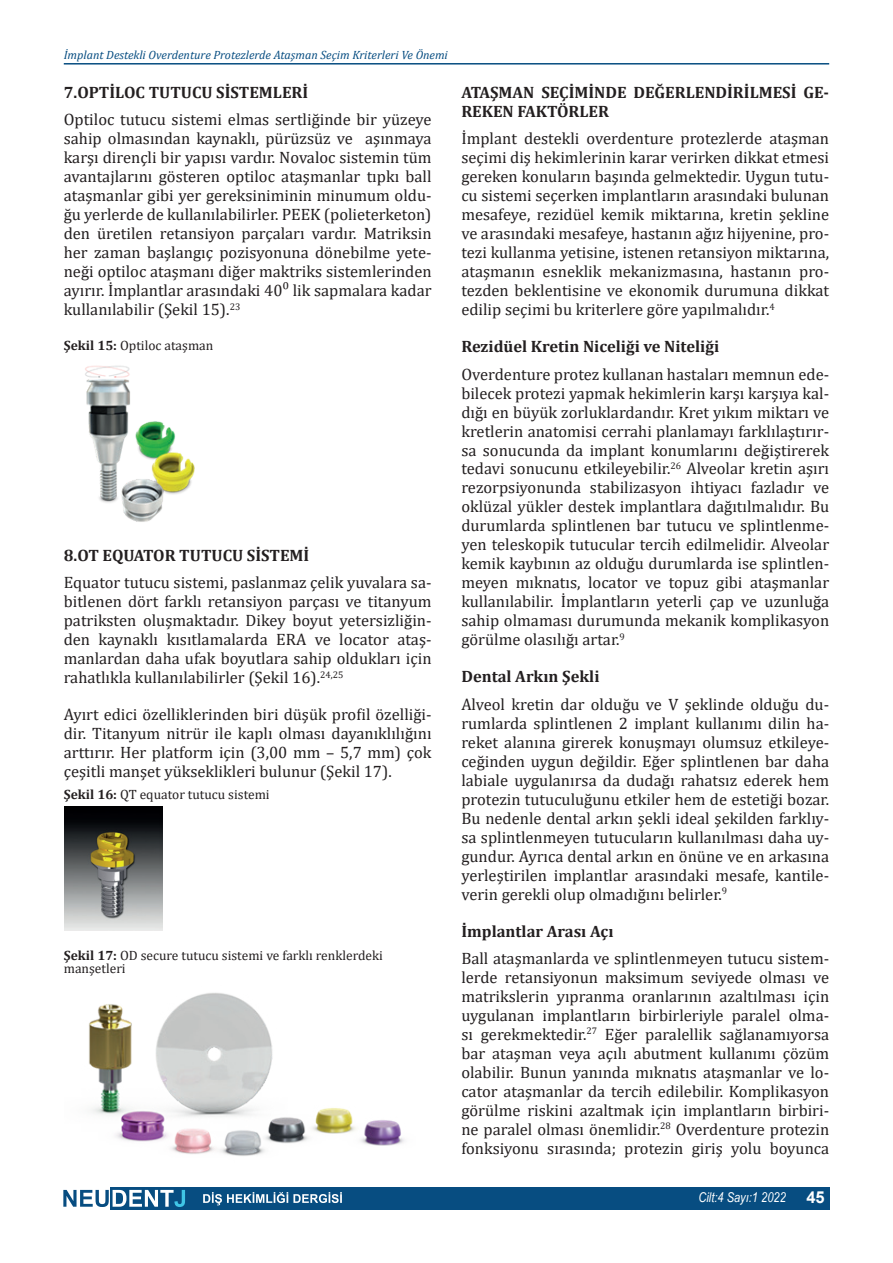
<style>
.page{position:relative;width:893px;height:1263px;background:#fff}
.page>*{position:absolute;margin:0;border:0;box-sizing:border-box;transform-origin:0 0}
.t1{font:16.5px/18.9px "Cambria";color:#231f20;text-align:justify}
.t2{font:700 16.5px/19px "Cambria";color:#231f20}
.t3{font:13.5px/13.5px "Cambria";color:#231f20}
.t4{font:italic 13.5px "Arial Narrow";color:#fff}
.t5{font:italic 12px "Cambria";color:#074d81}
.s1{font-weight:700}
.s2{font-family:"Arial";font-weight:700;font-style:normal;font-size:16.5px}
</style>
<div class="page">
<div style="left:110px;top:1187px;width:719px;height:22px;background:#074d81"></div>
<svg style="left:63px;top:1190px;width:122px;height:17px"></svg>
<svg style="left:203px;top:1192px;width:139px;height:13px"></svg>
<hr style="left:64px;top:63px;width:765px;height:2px;background:#074d81">
<img style="left:85px;top:365px;width:110px;height:157px">
<img style="left:64px;top:806px;width:99px;height:124px">
<img style="left:89px;top:992px;width:316px;height:164px">
<p class="t5" style="left:64px;top:46px;width:386px">İmplant Destekli Overdenture Protezlerde Ataşman Seçim Kriterleri Ve Önemi</p>
<p class="t2" style="left:64px;top:82px;width:246px">7.OPTİLOC TUTUCU SİSTEMLERİ</p>
<p class="t1" style="left:64px;top:110px;width:369px">Optiloc tutucu sistemi elmas sertliğinde bir yüzeye sahip olmasından kaynaklı, pürüzsüz ve aşınmaya karşı dirençli bir yapısı vardır. Novaloc sistemin tüm avantajlarını gösteren optiloc ataşmanlar tıpkı ball ataşmanlar gibi yer gereksiniminin minumum oldu&shy;ğu yerlerde de kullanılabilirler. PEEK (polieterketon) den üretilen retansiyon parçaları vardır. Matriksin her zaman başlangıç pozisyonuna dönebilme yete&shy;neği optiloc ataşmanı diğer maktriks sistemlerinden ayırır. İmplantlar arasındaki 40⁰ lik sapmalara kadar kullanılabilir (Şekil 15).<sup>23</sup></p>
<p class="t3" style="left:64px;top:338px;width:151px"><span class="s1">Şekil 15:</span> Optiloc ataşman</p>
<p class="t2" style="left:64px;top:545px;width:247px">8.OT EQUATOR TUTUCU SİSTEMİ</p>
<p class="t1" style="left:64px;top:573px;width:369px">Equator tutucu sistemi, paslanmaz çelik yuvalara sa&shy;bitlenen dört farklı retansiyon parçası ve titanyum patriksten oluşmaktadır. Dikey boyut yetersizliğin&shy;den kaynaklı kısıtlamalarda ERA ve locator ataş&shy;manlardan daha ufak boyutlara sahip oldukları için rahatlıkla kullanılabilirler (Şekil 16).<sup>24,25</sup></p>
<p class="t1" style="left:64px;top:705px;width:369px">Ayırt edici özelliklerinden biri düşük profil özelliği&shy;dir. Titanyum nitrür ile kaplı olması dayanıklılığını arttırır. Her platform için (3,00 mm – 5,7 mm) çok çeşitli manşet yükseklikleri bulunur (Şekil 17).</p>
<p class="t3" style="left:64px;top:788px;width:207px"><span class="s1">Şekil 16:</span> QT equator tutucu sistemi</p>
<p class="t3" style="left:64px;top:948px;width:321px"><span class="s1">Şekil 17:</span> OD secure tutucu sistemi ve farklı renklerdeki manşetleri</p>
<p class="t2" style="left:461px;top:82px;width:369px">ATAŞMAN SEÇİMİNDE DEĞERLENDİRİLMESİ GE-<br>REKEN FAKTÖRLER</p>
<p class="t1" style="left:461px;top:129px;width:369px">İmplant destekli overdenture protezlerde ataşman seçimi diş hekimlerinin karar verirken dikkat etmesi gereken konuların başında gelmektedir. Uygun tutu&shy;cu sistemi seçerken implantların arasındaki bulunan mesafeye, rezidüel kemik miktarına, kretin şekline ve arasındaki mesafeye, hastanın ağız hijyenine, pro&shy;tezi kullanma yetisine, istenen retansiyon miktarına, ataşmanın esneklik mekanizmasına, hastanın pro&shy;tezden beklentisine ve ekonomik durumuna dikkat edilip seçimi bu kriterlere göre yapılmalıdır.<sup>4</sup></p>
<p class="t2" style="left:461px;top:336px;width:259px">Rezidüel Kretin Niceliği ve Niteliği</p>
<p class="t1" style="left:461px;top:364px;width:369px">Overdenture protez kullanan hastaları memnun ede&shy;bilecek protezi yapmak hekimlerin karşı karşıya kal&shy;dığı en büyük zorluklardandır. Kret yıkım miktarı ve kretlerin anatomisi cerrahi planlamayı farklılaştırır&shy;sa sonucunda da implant konumlarını değiştirerek tedavi sonucunu etkileyebilir.<sup>26</sup> Alveolar kretin aşırı rezorpsiyonunda stabilizasyon ihtiyacı fazladır ve oklüzal yükler destek implantlara dağıtılmalıdır. Bu durumlarda splintlenen bar tutucu ve splintlenme&shy;yen teleskopik tutucular tercih edilmelidir. Alveolar kemik kaybının az olduğu durumlarda ise splintlen&shy;meyen mıknatıs, locator ve topuz gibi ataşmanlar kullanılabilir. İmplantların yeterli çap ve uzunluğa sahip olmaması durumunda mekanik komplikasyon görülme olasılığı artar.<sup>9</sup></p>
<p class="t2" style="left:461px;top:666px;width:140px">Dental Arkın Şekli</p>
<p class="t1" style="left:461px;top:695px;width:369px">Alveol kretin dar olduğu ve V şeklinde olduğu du&shy;rumlarda splintlenen 2 implant kullanımı dilin ha&shy;reket alanına girerek konuşmayı olumsuz etkileye&shy;ceğinden uygun değildir. Eğer splintlenen bar daha labiale uygulanırsa da dudağı rahatsız ederek hem protezin tutuculuğunu etkiler hem de estetiği bozar.<br>Bu nedenle dental arkın şekli ideal şekilden farklıy&shy;sa splintlenmeyen tutucuların kullanılması daha uy&shy;gundur. Ayrıca dental arkın en önüne ve en arkasına yerleştirilen implantlar arasındaki mesafe, kantile&shy;verin gerekli olup olmadığını belirler.<sup>9</sup></p>
<p class="t2" style="left:461px;top:921px;width:154px">İmplantlar Arası Açı</p>
<p class="t1" style="left:461px;top:949px;width:369px">Ball ataşmanlarda ve splintlenmeyen tutucu sistem&shy;lerde retansiyonun maksimum seviyede olması ve matrikslerin yıpranma oranlarının azaltılması için uygulanan implantların birbirleriyle paralel olma&shy;sı gerekmektedir.<sup>27</sup> Eğer paralellik sağlanamıyorsa bar ataşman veya açılı abutment kullanımı çözüm olabilir. Bunun yanında mıknatıs ataşmanlar ve lo&shy;cator ataşmanlar da tercih edilebilir. Komplikasyon görülme riskini azaltmak için implantların birbiri&shy;ne paralel olması önemlidir.<sup>28</sup> Overdenture protezin fonksiyonu sırasında; protezin giriş yolu boyunca</p>
<p class="t4" style="left:698px;top:1188px;width:128px">Cilt:4 Sayı:1 2022 <span class="s2">45</span></p>
</div>
